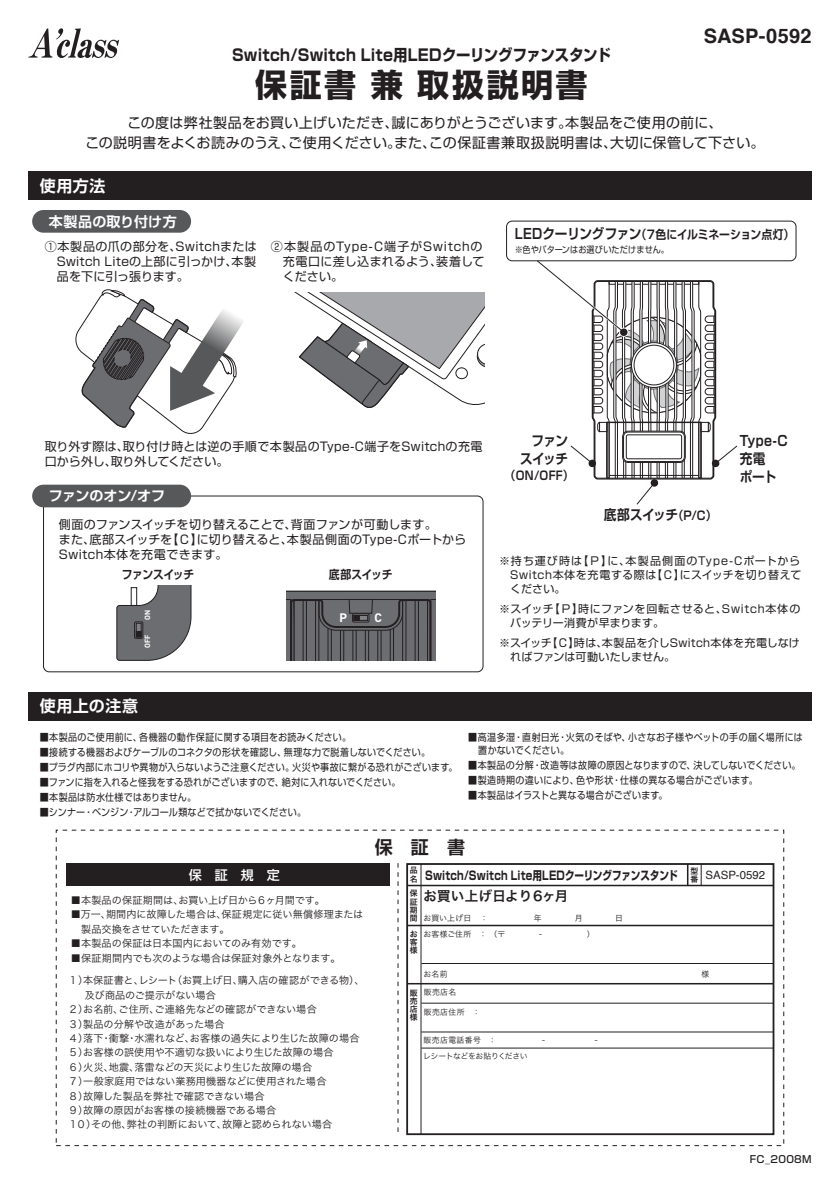
<style>
.page{position:relative;width:840px;height:1191px;background:#fff}
.page>*{position:absolute;margin:0;border:0;box-sizing:border-box;transform-origin:0 0}
.t1{font:700 32px "Shin Go Pro";letter-spacing:.075em;color:#231f20}
.t2{font:700 20px "Helvetica";letter-spacing:.01em;color:#231f20}
.t3{font:700 18px "Shin Go Pro De";color:#231f20}
.t4{font:700 16px "Shin Go Pro";letter-spacing:.015em;color:#231f20;scale:.9 1}
.t5{font:700 16px "Shin Go Pro De";letter-spacing:.03em;color:#fff}
.t6{font:14px/20px "Shin Go Pro";letter-spacing:.02em;color:#231f20;text-align:center}
.t7{font:700 14px/18px "Shin Go Pro De";letter-spacing:-.035em;color:#231f20;text-align:right;scale:.9 1}
.t8{font:700 14px/18px "Shin Go Pro De";color:#231f20;scale:.9 1}
.t9{font:700 14px "Shin Go Pro De";letter-spacing:.02em;color:#fff}
.t10{font:700 14px "Shin Go Pro De";color:#fff}
.t11{font:13.4px "Hira Kaku Pro W6";letter-spacing:.005em;color:#231f20}
.t12{font:500 13px "Shin Go Pro";color:#fff}
.t13{font:700 12.6px "DIN2014";color:#fff}
.t14{font:12px/15px "Shin Go Pro";letter-spacing:.02em;color:#231f20}
.t15{font:12px/15px "Shin Go Pro";letter-spacing:.05em;color:#231f20}
.t16{font:700 12px "Shin Go Pro De";letter-spacing:-.015em;color:#231f20;scale:.9 1}
.t17{font:700 12px "Shin Go Pro";letter-spacing:.015em;color:#231f20;scale:.8 1}
.t18{font:700 12px "Shin Go Pro De";letter-spacing:-.045em;color:#231f20;scale:.9 1}
.t19{font:11.4px "Helvetica";color:#231f20}
.t20{font:11px/14px "Shin Go Pro";letter-spacing:.035em;color:#231f20}
.t21{font:11px/14px "Shin Go Pro";letter-spacing:.055em;color:#231f20}
.t22{font:10.2px/14.4px "Hira Kaku Pro W3";letter-spacing:-.005em;color:#231f20}
.t23{font:10px/13px "Shin Go Pro";letter-spacing:.02em;color:#231f20;scale:.9 1}
.t24{font:500 10px "Shin Go Pro";letter-spacing:.03em;color:#231f20}
.t25{font:9px "Shin Go Pro";letter-spacing:.015em;color:#231f20;scale:.9 1}
.t26{font:7.8px "Hira Kaku Pro W3";letter-spacing:-.01em;color:#231f20}
.t27{font:7.8px/8.2px "Hira Kaku Pro W6";color:#231f20;text-align:justify}
.t28{font:7.8px "Hira Kaku Pro W3";letter-spacing:-.06em;color:#231f20}
.t29{font:700 7.8px "DIN2014";color:#fff}
.s1{font-size:14px}
.s2{font-size:12px}
</style>
<div class="page">
<svg style="left:28px;top:28px;width:91px;height:30px"></svg>
<div style="left:28px;top:692px;width:783px;height:28px;background:#231f20"></div>
<div style="left:406px;top:863px;width:368px;height:272px;border:2px solid #231f20"></div>
<hr style="left:407px;top:884px;width:366px;height:2px;background:#231f20">
<hr style="left:420px;top:864px;width:1px;height:270px;background:#231f20">
<svg style="left:700px;top:864px;width:1px;height:21px"></svg>
<hr style="left:686px;top:864px;width:2px;height:21px;background:#231f20">
<hr style="left:407px;top:924px;width:366px;height:2px;background:#231f20">
<hr style="left:407px;top:983px;width:366px;height:1px;background:#231f20">
<hr style="left:421px;top:963px;width:352px;height:1px;background:#231f20">
<hr style="left:421px;top:1002px;width:352px;height:1px;background:#231f20">
<hr style="left:421px;top:1047px;width:352px;height:1px;background:#231f20">
<hr style="left:421px;top:1031px;width:352px;height:1px;background:#231f20">
<div style="left:66px;top:863px;width:323px;height:23px;background:#231f20"></div>
<svg style="left:397px;top:863px;width:1px;height:269px"></svg>
<div style="left:43px;top:495px;width:440px;height:177px;border:1px solid #231f20;border-radius:6px"></div>
<div style="left:32px;top:210px;width:159px;height:23px;background:#57585a;border-radius:11px"></div>
<div style="left:32px;top:484px;width:159px;height:23px;background:#57585a;border-radius:11px"></div>
<svg style="left:75px;top:289px;width:168px;height:145px"></svg>
<svg style="left:294px;top:292px;width:190px;height:116px"></svg>
<svg style="left:286px;top:590px;width:149px;height:70px;background:#5e5e61"></svg>
<svg style="left:116px;top:585px;width:76px;height:76px"></svg>
<svg style="left:534px;top:261px;width:204px;height:244px"></svg>
<div style="left:506px;top:221px;width:290px;height:40px;border:1px solid #231f20;border-radius:6px"></div>
<div style="left:28px;top:171px;width:783px;height:29px;background:#231f20"></div>
<h3 class="t4" style="left:232px;top:42px;width:422px">Switch/Switch Lite用LEDクーリングファンスタンド</h3>
<h2 class="t2" style="left:703px;top:20px;width:109px">SASP-0592</h2>
<h1 class="t1" style="left:255px;top:59px;width:333px">保証書 兼 取扱説明書</h1>
<h3 class="t6" style="left:85px;top:111px;width:680px">この度は弊社製品をお買い上げいただき、誠にありがとうございます。本製品をご使用の前に、<br>この説明書をよくお読みのうえ、ご使用ください。また、この保証書兼取扱説明書は、大切に保管して下さい。</h3>
<h3 class="t5" style="left:40px;top:173px;width:67px">使用方法</h3>
<h3 class="t9" style="left:49px;top:210px;width:129px">本製品の取り付け方</h3>
<p class="t14" style="left:57px;top:238px;width:201px;text-align:justify;text-indent:-12px">①本製品の爪の部分を、SwitchまたはSwitch Liteの上部に引っかけ、本製品を下に引っ張ります。</p>
<p class="t15" style="left:283px;top:238px;width:203px;text-indent:-12px">②本製品のType-C端子がSwitchの充電口に差し込まれるよう、装着してください。</p>
<p class="t16" style="left:514px;top:225px;width:312px"><span class="s1">LEDクーリングファン</span>（7色にイルミネーション点灯）</p>
<p class="t25" style="left:514px;top:242px;width:173px">※色やパターンはお選びいただけません。</p>
<p class="t14" style="left:45px;top:438px;width:439px">取り外す際は、取り付け時とは逆の手順で本製品のType-C端子をSwitchの充電口から外し、取り外してください。</p>
<h3 class="t10" style="left:49px;top:484px;width:118px">ファンのオン/オフ</h3>
<p class="t14" style="left:59px;top:515px;width:408px">側面のファンスイッチを切り替えることで、背面ファンが可動します。<br>また、底部スイッチを【Ｃ】に切り替えると、本製品側面のType-Cポートから<br>Switch本体を充電できます。</p>
<p class="t18" style="left:122px;top:565px;width:82px">ファンスイッチ</p>
<p class="t16" style="left:329px;top:565px;width:72px">底部スイッチ</p>
<p class="t29" style="left:142px;top:620px;width:12px;rotate:-90deg">ON</p>
<p class="t29" style="left:142px;top:648px;width:15px;rotate:-90deg">OFF</p>
<p class="t13" style="left:339px;top:609px;width:9px">P</p>
<p class="t13" style="left:374px;top:609px;width:9px">C</p>
<h3 class="t7" style="left:520px;top:430px;width:55px">ファンスイッチ</h3>
<p class="t16" style="left:504px;top:466px;width:78px">（ON/OFF）</p>
<h3 class="t7" style="left:603px;top:504px;width:126px">底部スイッチ<span class="s2">（P/C）</span></h3>
<h3 class="t8" style="left:739px;top:430px;width:55px">Type-C充電<br>ポート</h3>
<p class="t21" style="left:510px;top:553px;width:292px;text-indent:-11px">※持ち運び時は【Ｐ】に、本製品側面のType-Cポートから<br>Switch本体を充電する際は【Ｃ】にスイッチを切り替えてください。</p>
<p class="t20" style="left:510px;top:601px;width:291px;text-indent:-11px">※スイッチ【Ｐ】時にファンを回転させると、Switch本体のバッテリー消費が早まります。</p>
<p class="t20" style="left:510px;top:635px;width:291px;text-indent:-11px">※スイッチ【Ｃ】時は、本製品を介しSwitch本体を充電しなければファンは可動いたしません。</p>
<h3 class="t5" style="left:40px;top:693px;width:100px">使用上の注意</h3>
<p class="t23" style="left:40px;top:730px;width:347px">■本製品のご使用前に、各機器の動作保証に関する項目をお読みください。</p>
<p class="t23" style="left:40px;top:745px;width:435px">■接続する機器およびケーブルのコネクタの形状を確認し、無理な力で脱着しないでください。</p>
<p class="t23" style="left:40px;top:760px;width:465px">■プラグ内部にホコリや異物が入らないようご注意ください。火災や事故に繋がる恐れがございます。</p>
<p class="t23" style="left:40px;top:775px;width:402px">■ファンに指を入れると怪我をする恐れがございますので、絶対に入れないでください。</p>
<p class="t23" style="left:40px;top:790px;width:175px">■本製品は防水仕様ではありません。</p>
<p class="t23" style="left:40px;top:805px;width:297px">■シンナー・ベンジン・アルコール類などで拭かないでください。</p>
<p class="t23" style="left:478px;top:730px;width:362px;text-indent:-10px">■高温多湿・直射日光・火気のそばや、小さなお子様やペットの手の届く場所には置かないでください。</p>
<p class="t23" style="left:468px;top:758px;width:370px">■本製品の分解・改造等は故障の原因となりますので、決してしないでください。</p>
<p class="t23" style="left:468px;top:773px;width:323px">■製造時期の違いにより、色や形状・仕様の異なる場合がございます。</p>
<p class="t23" style="left:468px;top:788px;width:223px">■本製品はイラストと異なる場合がございます。</p>
<p class="t12" style="left:189px;top:864px;width:92px">保証規定</p>
<p class="t22" style="left:71px;top:892px;width:255px">■本製品の保証期間は、お買い上げ日から６ヶ月間です。</p>
<p class="t22" style="left:71px;top:906px;width:294px">■万一、期間内に故障した場合は、保証規定に従い無償修理または　製品交換をさせていただきます。</p>
<p class="t22" style="left:71px;top:935px;width:232px">■本製品の保証は日本国内においてのみ有効です。</p>
<p class="t22" style="left:71px;top:949px;width:271px">■保証期間内でも次のような場合は保証対象外となります。</p>
<p class="t22" style="left:68px;top:972px;width:298px">１）本保証書と、レシート（お買上げ日、購入店の確認ができる物）、　 及び商品のご提示がない場合<br>２）お名前、ご住所、ご連絡先などの確認ができない場合<br>３）製品の分解や改造があった場合<br>４）落下・衝撃・水濡れなど、お客様の過失により生じた故障の場合<br>５）お客様の誤使用や不適切な扱いにより生じた故障の場合<br>６）火災、地震、落雷などの天災により生じた故障の場合<br>７）一般家庭用ではない業務用機器などに使用された場合<br>８）故障した製品を弊社で確認できない場合<br>９）故障の原因がお客様の接続機器である場合<br>１０）その他、弊社の判断において、故障と認められない場合</p>
<h3 class="t3" style="left:375px;top:832px;width:91px">保　証　書</h3>
<p class="t27" style="left:410px;top:866px;width:9px">品名</p>
<p class="t27" style="left:690px;top:866px;width:9px">型番</p>
<p class="t27" style="left:410px;top:889px;width:9px">保証期間</p>
<p class="t27" style="left:410px;top:929px;width:9px">お客様</p>
<p class="t27" style="left:410px;top:988px;width:9px">販売店様</p>
<p class="t17" style="left:425px;top:866px;width:317px">Switch/Switch Lite用LEDクーリングファンスタンド</p>
<h3 class="t11" style="left:423px;top:884px;width:146px">お買い上げ日より６ヶ月</h3>
<p class="t26" style="left:423px;top:927px;width:172px">お客様ご住所 ：　（〒 　　 　- 　　　　　）</p>
<p class="t26" style="left:423px;top:985px;width:34px">販売店名</p>
<p class="t26" style="left:423px;top:1005px;width:64px">販売店住所 ：　</p>
<p class="t19" style="left:705px;top:866px;width:61px">SASP-0592</p>
<p class="t28" style="left:423px;top:1049px;width:106px">レシートなどをお貼りください</p>
<p class="t24" style="left:749px;top:1150px;width:63px">FC_2008M</p>
</div>
